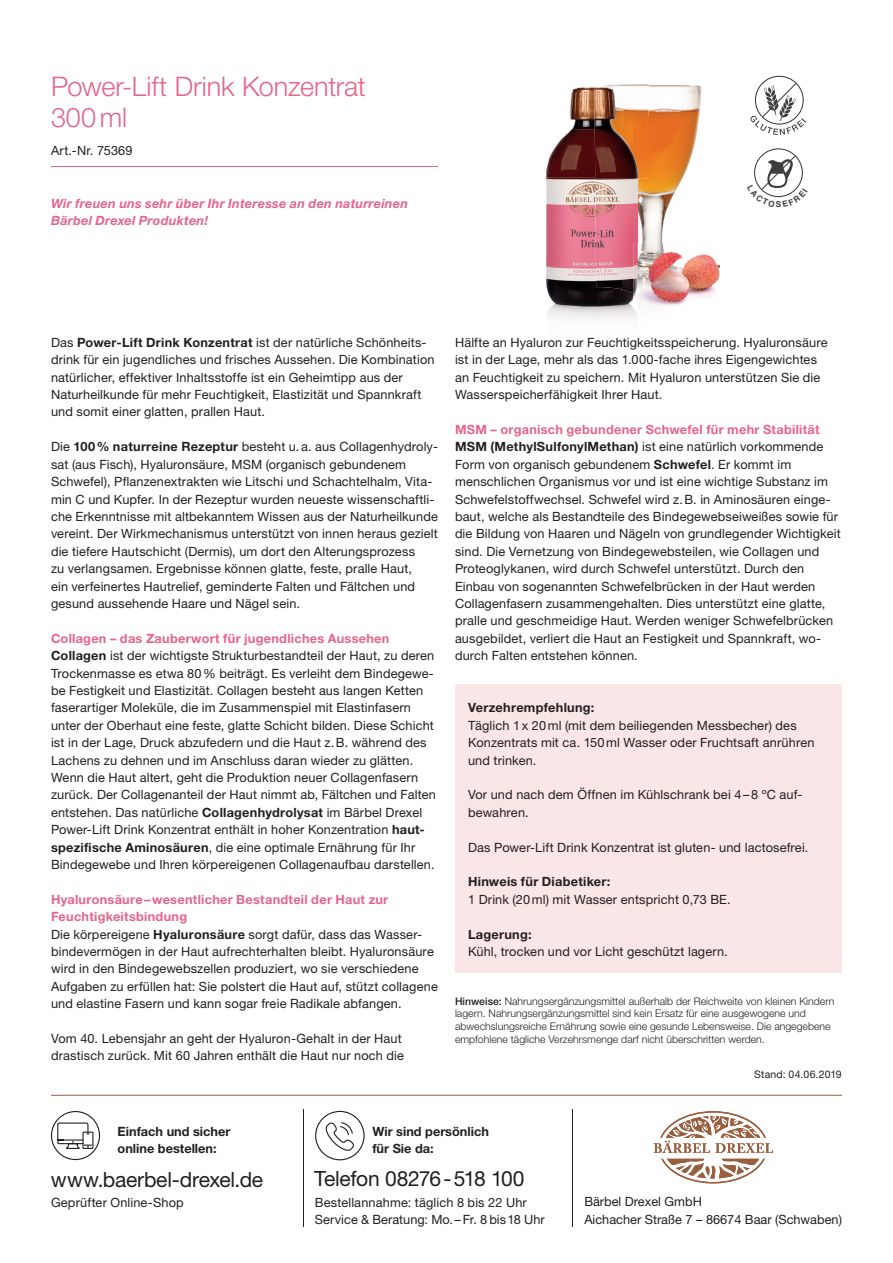
<style>
.page{position:relative;width:893px;height:1263px;background:#fff}
.page>*{position:absolute;margin:0;border:0;box-sizing:border-box;transform-origin:0 0}
.t1{font:300 27px/31px "Helvetica Neue LT Pro";letter-spacing:-.005em;color:#e66587}
.t2{font:21px "Helvetica Neue LT Pro";letter-spacing:-.015em;color:#231f20}
.t3{font:12.75px/17.4px "Helvetica Neue LT Pro";letter-spacing:.01em;color:#231f20}
.t4{font:italic 700 12.75px/17.4px "Helvetica Neue LT Pro";letter-spacing:.015em;color:#e66587}
.t5{font:700 12.75px/17.4px "Helvetica Neue LT Pro";color:#231f20}
.t6{font:700 12.75px "Helvetica Neue LT Pro";letter-spacing:.02em;color:#231f20}
.t7{font:700 12.75px "Helvetica Neue LT Pro";letter-spacing:.025em;color:#231f20}
.t8{font:300 10.5px/12.6px "Helvetica Neue LT Pro";color:#231f20}
.t9{font:10.5px "Helvetica Neue LT Pro";letter-spacing:.02em;color:#231f20}
.t10{font:700 8.25px "Helvetica";color:#3e3e3f}
.s1{font-weight:700}
.s2{font-weight:700;color:#e66587}
.s3{font-weight:500}
</style>
<div class="page">
<div style="left:315px;top:1111px;width:50px;height:49px;border:1px solid #231f20;border-radius:50%"></div>
<svg style="left:325px;top:1122px;width:29px;height:29px"></svg>
<div style="left:51px;top:1111px;width:49px;height:49px;border:1px solid #231f20;border-radius:50%"></div>
<svg style="left:57px;top:1122px;width:37px;height:27px"></svg>
<hr style="left:303px;top:1109px;width:1px;height:117px;background:#231f20">
<hr style="left:572px;top:1109px;width:1px;height:117px;background:#231f20">
<hr style="left:51px;top:1095px;width:791px;height:1px;background:#996040">
<svg style="left:654px;top:1111px;width:119px;height:72px"></svg>
<hr style="left:51px;top:166px;width:387px;height:1px;background:#e66587">
<svg style="left:750px;top:76px;width:56px;height:59px"></svg>
<div style="left:455px;top:684px;width:387px;height:289px;background:#fae5e7"></div>
<img style="left:648px;top:84px;width:54px;height:32px">
<img style="left:648px;top:116px;width:72px;height:190px">
<img style="left:546px;top:87px;width:48px;height:187px">
<img style="left:546px;top:274px;width:50px;height:45px">
<img style="left:594px;top:84px;width:54px;height:192px">
<img style="left:596px;top:276px;width:42px;height:43px">
<img style="left:633px;top:244px;width:15px;height:66px">
<svg style="left:754px;top:148px;width:49px;height:50px"></svg>
<h1 class="t1" style="left:51px;top:70px;width:316px">Power-Lift Drink Konzentrat<br>300 ml</h1>
<p class="t3" style="left:51px;top:142px;width:83px">Art.-Nr. 75369</p>
<p class="t4" style="left:51px;top:194px;width:358px">Wir freuen uns sehr über Ihr Interesse an den naturreinen<br>Bärbel Drexel Produkten!</p>
<p class="t10" style="left:776px;top:200px;width:7px">S</p>
<p class="t3" style="left:51px;top:333px;width:385px">Das <span class="s1">Power-Lift Drink Konzentrat</span> ist der natürliche Schönheits&shy;drink für ein jugendliches und frisches Aussehen. Die Kombination natürlicher, effektiver Inhaltsstoffe ist ein Geheimtipp aus der Naturheilkunde für mehr Feuchtigkeit, Elastizität und Spannkraft und somit einer glatten, prallen Haut.</p>
<p class="t3" style="left:51px;top:438px;width:388px">Die <span class="s1">100 % naturreine Rezeptur</span> besteht u. a. aus Collagenhydroly&shy;sat (aus Fisch), Hyaluronsäure, MSM (organisch gebundenem Schwefel), Pflanzenextrakten wie Litschi und Schachtelhalm, Vita&shy;min C und Kupfer. In der Rezeptur wurden neueste wissenschaftli&shy;che Erkenntnisse mit altbekanntem Wissen aus der Naturheilkunde vereint. Der Wirkmechanismus unterstützt von innen heraus gezielt die tiefere Hautschicht (Dermis), um dort den Alterungsprozess<br>zu verlangsamen. Ergebnisse können glatte, feste, pralle Haut,<br>ein verfeinertes Hautrelief, geminderte Falten und Fältchen und gesund aussehende Haare und Nägel sein.</p>
<p class="t3" style="left:51px;top:629px;width:386px"><span class="s2">Collagen – das Zauberwort für jugendliches Aussehen </span><span class="s1">Collagen</span> ist der wichtigste Strukturbestandteil der Haut, zu deren Trockenmasse es etwa 80 % beiträgt. Es verleiht dem Bindegewe&shy;be Festigkeit und Elastizität. Collagen besteht aus langen Ketten faserartiger Moleküle, die im Zusammenspiel mit Elastinfasern unter der Oberhaut eine feste, glatte Schicht bilden. Diese Schicht ist in der Lage, Druck abzufedern und die Haut z. B. während des Lachens zu dehnen und im Anschluss daran wieder zu glätten.<br>Wenn die Haut altert, geht die Produktion neuer Collagenfasern zurück. Der Collagenanteil der Haut nimmt ab, Fältchen und Falten entstehen. Das natürliche <span class="s1">Collagenhydrolysat</span> im Bärbel Drexel Power-Lift Drink Konzentrat enthält in hoher Konzentration <span class="s1">haut&shy;spezifische Aminosäuren</span>, die eine optimale Ernährung für Ihr Bindegewebe und Ihren körpereigenen Collagenaufbau darstellen.</p>
<p class="t3" style="left:51px;top:890px;width:388px"><span class="s2">Hyaluronsäure – wesentlicher Bestandteil der Haut zur Feuchtigkeitsbindung<br></span>Die körpereigene <span class="s1">Hyaluronsäure</span> sorgt dafür, dass das Wasser&shy;bindevermögen in der Haut aufrechterhalten bleibt. Hyaluronsäure wird in den Bindegewebszellen produziert, wo sie verschiedene Aufgaben zu erfüllen hat: Sie polstert die Haut auf, stützt collagene und elastine Fasern und kann sogar freie Radikale abfangen.</p>
<p class="t3" style="left:51px;top:1029px;width:354px">Vom 40. Lebensjahr an geht der Hyaluron-Gehalt in der Haut drastisch zurück. Mit 60 Jahren enthält die Haut nur noch die</p>
<p class="t3" style="left:455px;top:333px;width:374px">Hälfte an Hyaluron zur Feuchtigkeitsspeicherung. Hyaluronsäure ist in der Lage, mehr als das 1.000-fache ihres Eigengewichtes an Feuchtigkeit zu speichern. Mit Hyaluron unterstützen Sie die Wasserspeicherfähigkeit Ihrer Haut.</p>
<p class="t3" style="left:455px;top:420px;width:387px"><span class="s2">MSM – organisch gebundener Schwefel für mehr Stabilität </span><span class="s1">MSM (MethylSulfonylMethan)</span> ist eine natürlich vorkommende Form von organisch gebundenem <span class="s1">Schwefel</span>. Er kommt im menschlichen Organismus vor und ist eine wichtige Substanz im Schwefelstoffwechsel. Schwefel wird z. B. in Aminosäuren einge&shy;baut, welche als Bestandteile des Bindegewebseiweißes sowie für die Bildung von Haaren und Nägeln von grundlegender Wichtigkeit sind. Die Vernetzung von Bindegewebsteilen, wie Collagen und Proteoglykanen, wird durch Schwefel unterstützt. Durch den Einbau von sogenannten Schwefelbrücken in der Haut werden Collagenfasern zusammengehalten. Dies unterstützt eine glatte, pralle und geschmeidige Haut. Werden weniger Schwefelbrücken ausgebildet, verliert die Haut an Festigkeit und Spannkraft, wo&shy;durch Falten entstehen können.</p>
<p class="t6" style="left:468px;top:700px;width:128px">Verzehrempfehlung:</p>
<p class="t3" style="left:468px;top:716px;width:348px">Täglich 1 x 20 ml (mit dem beiliegenden Messbecher) des<br>Konzentrats mit ca. 150 ml Wasser oder Fruchtsaft anrühren und trinken.</p>
<p class="t3" style="left:468px;top:786px;width:336px">Vor und nach dem Öffnen im Kühlschrank bei 4 – 8 ºC auf&shy;bewahren.</p>
<p class="t3" style="left:468px;top:838px;width:342px">Das Power-Lift Drink Konzentrat ist gluten- und lactosefrei.</p>
<p class="t6" style="left:468px;top:874px;width:144px">Hinweis für Diabetiker:</p>
<p class="t3" style="left:468px;top:890px;width:264px">1 Drink (20 ml) mit Wasser entspricht 0,73 BE.</p>
<p class="t7" style="left:468px;top:926px;width:65px">Lagerung:</p>
<p class="t3" style="left:468px;top:942px;width:261px">Kühl, trocken und vor Licht geschützt lagern.</p>
<p class="t8" style="left:455px;top:994px;width:381px"><span class="s3">Hinweise:</span> Nahrungsergänzungsmittel außerhalb der Reichweite von kleinen Kindern lagern. Nahrungsergänzungsmittel sind kein Ersatz für eine ausgewogene und abwechslungsreiche Ernährung sowie eine gesunde Lebensweise. Die angegebene empfohlene tägliche Verzehrsmenge darf nicht überschritten werden.</p>
<p class="t9" style="left:754px;top:1067px;width:89px">Stand: 04.06.2019</p>
<p class="t5" style="left:118px;top:1122px;width:114px">Einfach und sicher online bestellen:</p>
<p class="t5" style="left:372px;top:1122px;width:118px">Wir sind persönlich für Sie da:</p>
<h2 class="t2" style="left:314px;top:1165px;width:212px">Telefon 08276 - 518 100</h2>
<p class="t3" style="left:315px;top:1193px;width:231px">Bestellannahme: täglich 8 bis 22 Uhr<br>Service &amp; Beratung: Mo. – Fr. 8 bis 18 Uhr</p>
<h2 class="t2" style="left:51px;top:1166px;width:214px">www.baerbel-drexel.de</h2>
<p class="t3" style="left:51px;top:1193px;width:134px">Geprüfter Online-Shop</p>
<p class="t3" style="left:584px;top:1193px;width:259px">Bärbel Drexel GmbH<br>Aichacher Straße 7 – 86674 Baar (Schwaben)</p>
</div>
